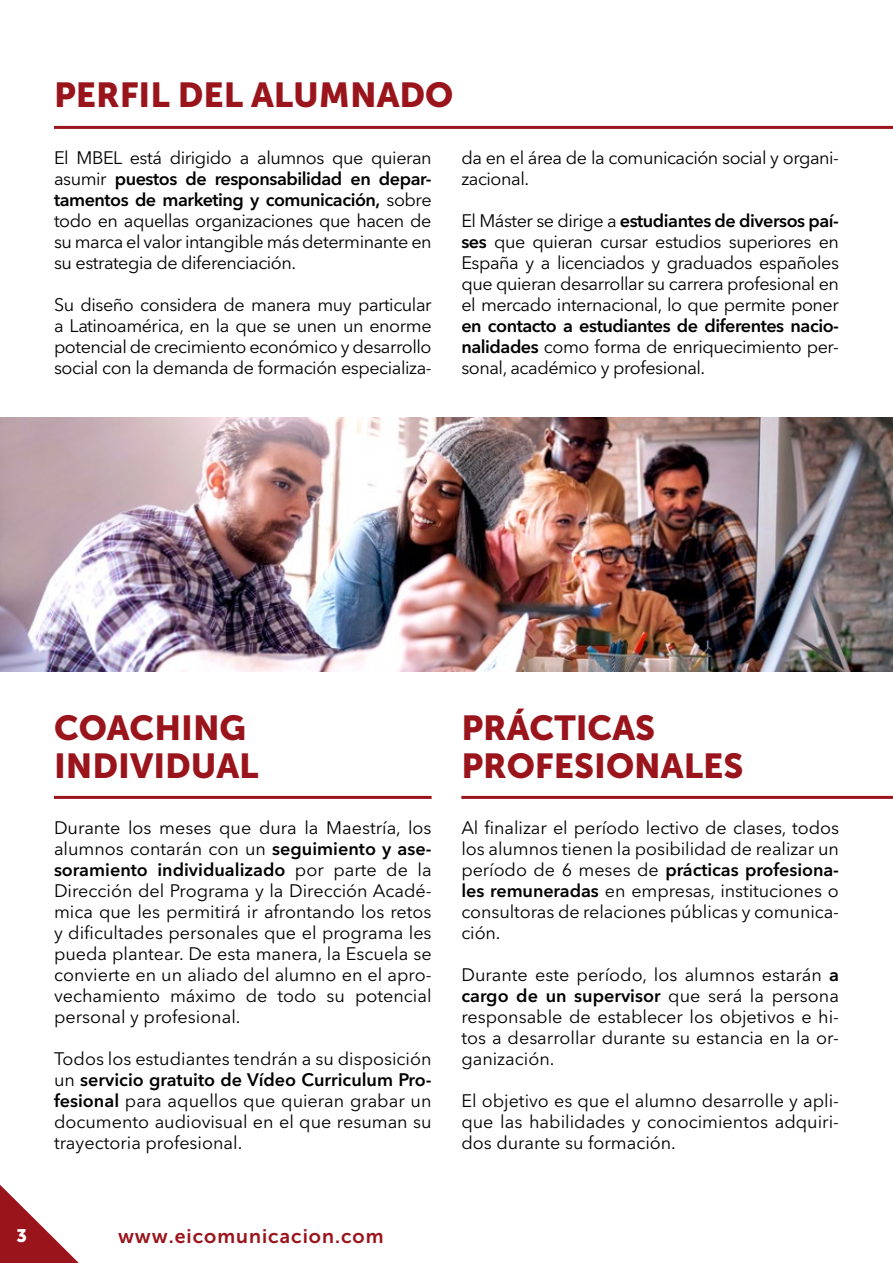
<style>
.page{position:relative;width:893px;height:1263px;background:#fff}
.page>*{position:absolute;margin:0;border:0;box-sizing:border-box;transform-origin:0 0}
.t1{font:34.5px/37.5px "Museo Sans 900";color:#9a141c}
.t2{font:19.5px "Museo Sans 700";letter-spacing:.05em;color:#9a141c}
.t3{font:18px/21px "Avenir Next LT Pro";letter-spacing:-.02em;color:#000;text-align:justify}
.t4{font:18px "Museo Sans 900";color:#fff}
.s1{font-weight:600}
</style>
<div class="page">
<img style="left:0;top:418px;width:893px;height:254px">
<svg style="left:0;top:1185px;width:79px;height:78px"></svg>
<hr style="left:461px;top:796px;width:432px;height:3px;background:#9a141c">
<hr style="left:54px;top:796px;width:378px;height:3px;background:#9a141c">
<hr style="left:54px;top:126px;width:839px;height:3px;background:#9a141c">
<h1 class="t1" style="left:54px;top:76px;width:401px">PERFIL DEL ALUMNADO</h1>
<p class="t3" style="left:54px;top:147px;width:379px">El MBEL está dirigido a alumnos que quieran asumir <span class="s1">puestos de responsabilidad en depar&shy;tamentos de marketing y comunicación,</span> sobre todo en aquellas organizaciones que hacen de su marca el valor intangible más determinante en su estrategia de diferenciación.</p>
<p class="t3" style="left:54px;top:294px;width:379px">Su diseño considera de manera muy particular a Latinoamérica, en la que se unen un enorme potencial de crecimiento económico y desarrollo social con la demanda de formación especializa-</p>
<p class="t3" style="left:461px;top:147px;width:377px">da en el área de la comunicación social y organi&shy;zacional.</p>
<p class="t3" style="left:461px;top:210px;width:379px">El Máster se dirige a <span class="s1">estudiantes de diversos paí&shy;ses</span> que quieran cursar estudios superiores en España y a licenciados y graduados españoles que quieran desarrollar su carrera profesional en el mercado internacional, lo que permite poner</p>
<p class="t3" style="left:461px;top:315px;width:379px"><span class="s1">en contacto a estudiantes de diferentes nacio&shy;nalidades</span> como forma de enriquecimiento per&shy;sonal, académico y profesional.</p>
<h1 class="t1" style="left:54px;top:709px;width:206px">COACHING<br>INDIVIDUAL</h1>
<p class="t3" style="left:54px;top:817px;width:379px">Durante los meses que dura la Maestría, los alumnos contarán con un <span class="s1">seguimiento y ase&shy;soramiento individualizado</span> por parte de la Dirección del Programa y la Dirección Acadé&shy;mica que les permitirá ir afrontando los retos y dificultades personales que el programa les pueda plantear. De esta manera, la Escuela se convierte en un aliado del alumno en el apro&shy;vechamiento máximo de todo su potencial personal y profesional.</p>
<p class="t3" style="left:54px;top:1048px;width:379px">Todos los estudiantes tendrán a su disposición un <span class="s1">servicio gratuito de Vídeo Curriculum Pro&shy;fesional</span> para aquellos que quieran grabar un documento audiovisual en el que resuman su trayectoria profesional.</p>
<p class="t4" style="left:17px;top:1226px;width:12px">3</p>
<p class="t2" style="left:118px;top:1226px;width:267px">www.eicomunicacion.com</p>
<h1 class="t1" style="left:461px;top:709px;width:284px">PRÁCTICAS<br>PROFESIONALES</h1>
<p class="t3" style="left:461px;top:817px;width:379px">Al finalizar el período lectivo de clases, todos los alumnos tienen la posibilidad de realizar un período de 6 meses de <span class="s1">prácticas profesiona&shy;les remuneradas</span> en empresas, instituciones o consultoras de relaciones públicas y comunica&shy;ción.</p>
<p class="t3" style="left:461px;top:964px;width:379px">Durante este período, los alumnos estarán <span class="s1">a cargo de un supervisor</span> que será la persona responsable de establecer los objetivos e hi&shy;tos a desarrollar durante su estancia en la or&shy;ganización.</p>
<p class="t3" style="left:461px;top:1090px;width:379px">El objetivo es que el alumno desarrolle y apli&shy;que las habilidades y conocimientos adquiri&shy;dos durante su formación.</p>
</div>
